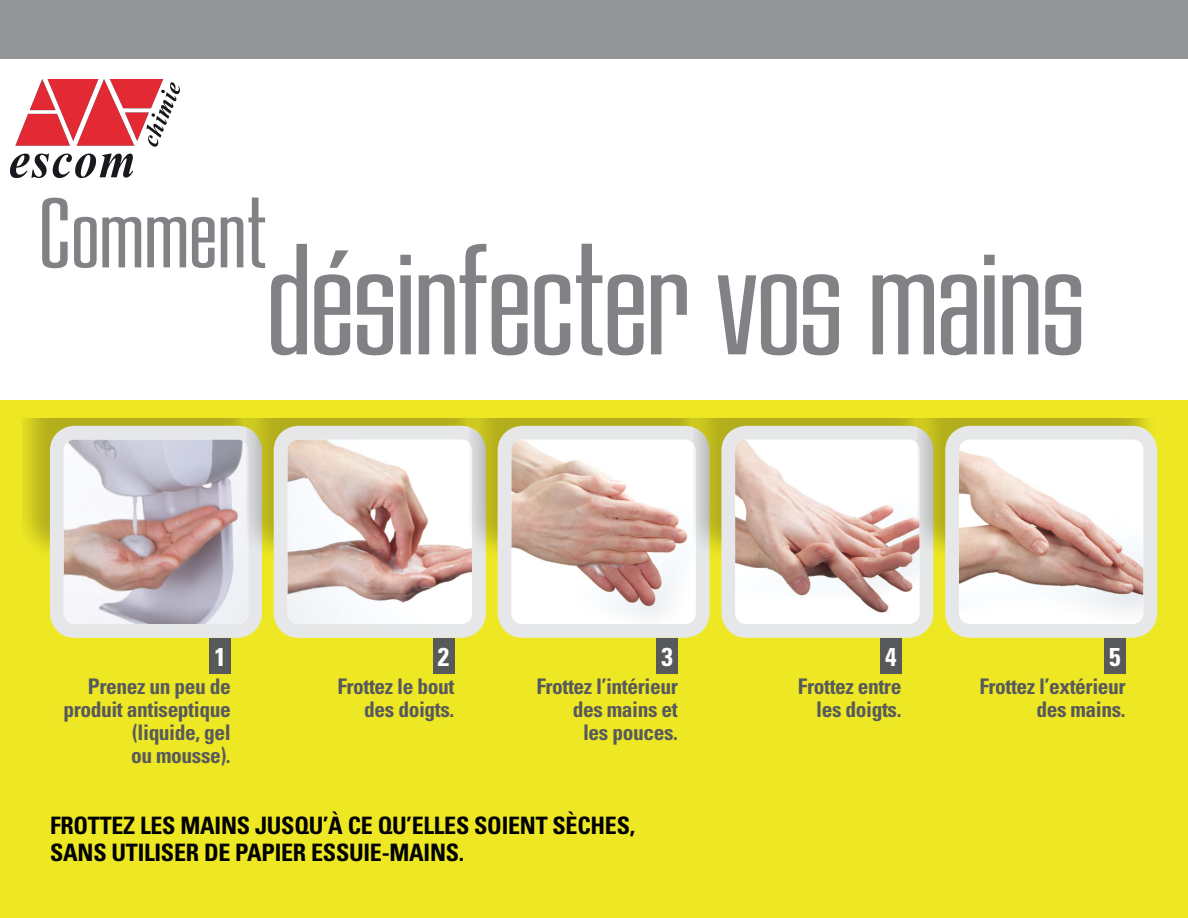
<style>
.page{position:relative;width:1188px;height:918px;background:#fff}
.page>*{position:absolute;margin:0;border:0;box-sizing:border-box;transform-origin:0 0}
.t1{font:163.95px "House Gothic Light One";color:#808285}
.t2{font:103.5px "House Gothic Light One";letter-spacing:.015em;color:#808285}
.t3{font:700 condensed 25.8px "Univers";color:#fff}
.t4{font:700 condensed 24px/27px "Univers";letter-spacing:-.01em;color:#000}
.t5{font:700 condensed 21.45px/23px "Univers";letter-spacing:-.02em;color:#58595b;text-align:right}
</style>
<div class="page">
<div style="left:0;top:400px;width:1188px;height:518px;background:#eee824"></div>
<div style="left:210px;top:638px;width:21px;height:36px;background:#58595b"></div>
<div style="left:433px;top:638px;width:21px;height:36px;background:#58595b"></div>
<div style="left:657px;top:638px;width:21px;height:36px;background:#58595b"></div>
<div style="left:880px;top:638px;width:21px;height:36px;background:#58595b"></div>
<div style="left:1104px;top:638px;width:22px;height:36px;background:#58595b"></div>
<div style="left:22px;top:418px;width:252px;height:252px;background:#000;opacity:.25"></div>
<img style="left:65px;top:441px;width:181px;height:182px">
<div style="left:50px;top:426px;width:212px;height:212px;border:14px solid #e6e7e8;border-radius:18px"></div>
<div style="left:246px;top:418px;width:252px;height:252px;background:#000;opacity:.25"></div>
<img style="left:289px;top:441px;width:181px;height:182px">
<div style="left:274px;top:426px;width:212px;height:212px;border:14px solid #e6e7e8;border-radius:18px"></div>
<div style="left:470px;top:418px;width:251px;height:252px;background:#000;opacity:.25"></div>
<img style="left:513px;top:441px;width:181px;height:182px">
<div style="left:498px;top:426px;width:212px;height:212px;border:14px solid #e6e7e8;border-radius:18px"></div>
<div style="left:694px;top:418px;width:251px;height:252px;background:#000;opacity:.25"></div>
<img style="left:736px;top:441px;width:181px;height:182px">
<div style="left:721px;top:426px;width:212px;height:212px;border:14px solid #e6e7e8;border-radius:18px"></div>
<div style="left:917px;top:418px;width:252px;height:252px;background:#000;opacity:.25"></div>
<img style="left:960px;top:441px;width:182px;height:182px">
<div style="left:945px;top:426px;width:212px;height:212px;border:14px solid #e6e7e8;border-radius:18px"></div>
<div style="left:0;top:0;width:1188px;height:58px;background:#939598"></div>
<img style="left:10px;top:79px;width:169px;height:98px">
<p class="t2" style="left:39px;top:174px;width:229px">Comment</p>
<p class="t1" style="left:268px;top:207px;width:819px">désinfecter vos mains</p>
<p class="t3" style="left:214px;top:641px;width:13px">1</p>
<p class="t3" style="left:438px;top:641px;width:13px">2</p>
<p class="t3" style="left:662px;top:641px;width:13px">3</p>
<p class="t3" style="left:885px;top:641px;width:13px">4</p>
<p class="t3" style="left:1109px;top:641px;width:13px">5</p>
<p class="t5" style="left:63px;top:675px;width:169px">Prenez un peu de produit antiseptique (liquide, gel<br>ou mousse).</p>
<p class="t5" style="left:337px;top:675px;width:118px">Frottez le bout des doigts.</p>
<p class="t5" style="left:536px;top:675px;width:143px">Frottez l’intérieur des mains et<br>les pouces.</p>
<p class="t4" style="left:50px;top:811px;width:587px">FROTTEZ LES MAINS JUSQU’À CE QU’ELLES SOIENT SÈCHES,<br>SANS UTILISER DE PAPIER ESSUIE-MAINS.</p>
<p class="t5" style="left:798px;top:675px;width:105px">Frottez entre les doigts.</p>
<p class="t5" style="left:979px;top:675px;width:148px">Frottez l’extérieur des mains.</p>
</div>
